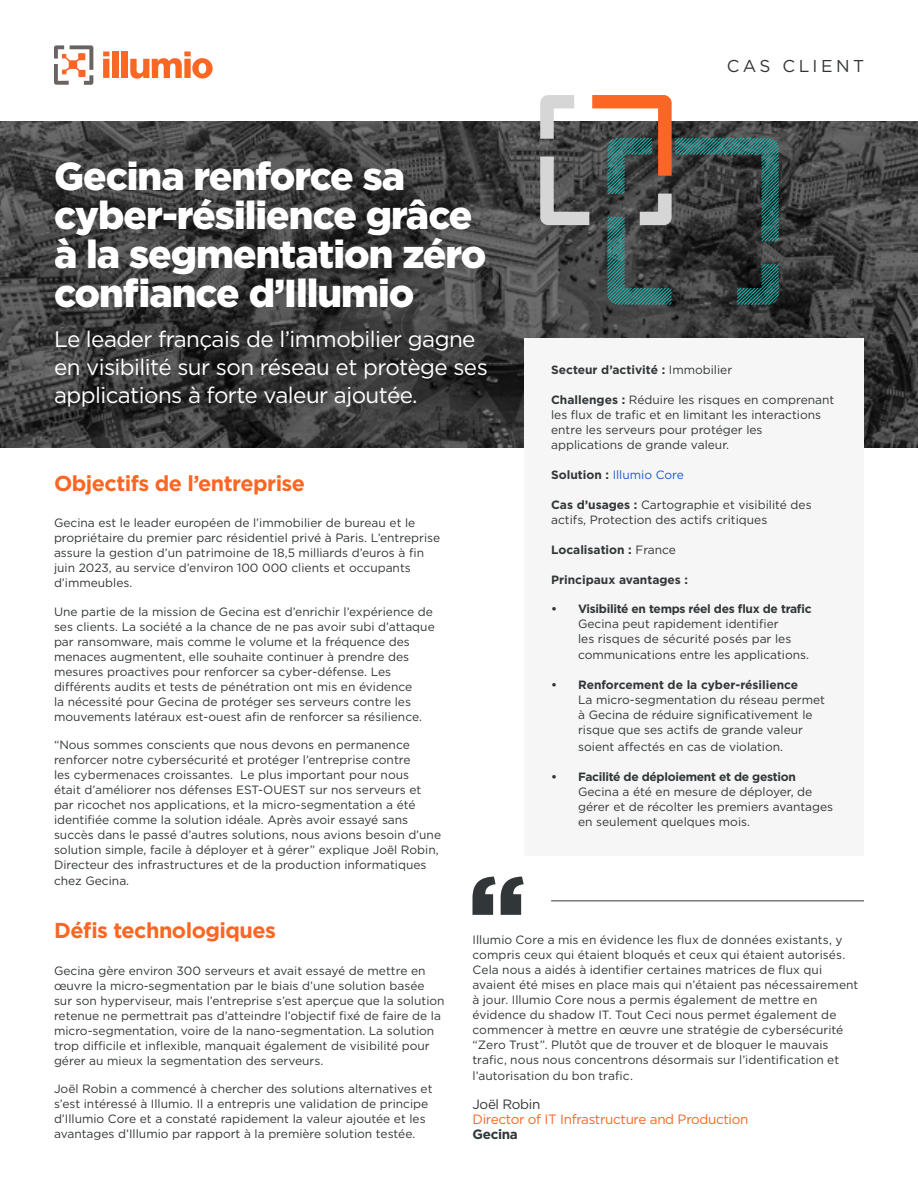
<style>
.page{position:relative;width:918px;height:1188px;background:#fff}
.page>*{position:absolute;margin:0;border:0;box-sizing:border-box;transform-origin:0 0}
.t1{font:900 39px/39px "Gotham";letter-spacing:-.025em;color:#fff}
.t2{font:22.35px/28px "Gotham";letter-spacing:-.025em;color:#fff}
.t3{font:700 21.6px "Gotham";letter-spacing:-.025em;color:#fa6624}
.t4{font:17.1px "Gotham";letter-spacing:.2em;color:#313638}
.t5{font:13.5px "Gotham";letter-spacing:-.025em;color:#fa6624}
.t6{font:13.5px "Gotham";letter-spacing:-.025em;color:#313638}
.t7{font:700 13.5px "Gotham";letter-spacing:-.025em;color:#313638}
.t8{font:12px/15px "Gotham";color:#313638}
.t9{font:700 12px "Gotham";letter-spacing:-.01em;color:#313638}
.t10{font:12px "Gotham";color:#1a59d1}
.s1{font-weight:400}
.s2{font-weight:700}
.s3{font-weight:700;color:#313638}
</style>
<div class="page">
<svg style="left:103px;top:52px;width:6px;height:26px"></svg>
<div style="left:112px;top:52px;width:7px;height:26px;background:#fa6624"></div>
<div style="left:121px;top:52px;width:7px;height:26px;background:#fa6624"></div>
<svg style="left:130px;top:52px;width:83px;height:27px"></svg>
<svg style="left:54px;top:45px;width:39px;height:40px"></svg>
<svg style="left:0;top:122px;width:918px;height:326px;background:#3d3d3d"></svg>
<div style="left:524px;top:338px;width:339px;height:518px;background:#f6f6f6"></div>
<svg style="left:540px;top:95px;width:239px;height:210px;background:#5c605d"></svg>
<hr style="left:551px;top:900px;width:313px;height:1px;background:#313638">
<svg style="left:472px;top:877px;width:52px;height:38px"></svg>
<h3 class="t4" style="left:727px;top:55px;width:139px">CAS CLIENT</h3>
<h1 class="t1" style="left:54px;top:156px;width:434px">Gecina renforce sa cyber-résilience grâce à la segmentation zéro confiance d’Illumio</h1>
<h2 class="t2" style="left:54px;top:325px;width:435px">Le leader français de l’immobilier gagne en visibilité sur son réseau et protège ses applications à forte valeur ajoutée.</h2>
<p class="t9" style="left:551px;top:362px;width:183px">Secteur d’activité : <span class="s1">Immobilier</span></p>
<p class="t8" style="left:551px;top:392px;width:285px"><span class="s2">Challenges :</span> Réduire les risques en comprenant les flux de trafic et en limitant les interactions entre les serveurs pour protéger les applications de grande valeur.</p>
<p class="t10" style="left:551px;top:467px;width:134px"><span class="s3">Solution :</span> Illumio Core</p>
<p class="t8" style="left:551px;top:497px;width:262px"><span class="s2">Cas d’usages :</span> Cartographie et visibilité des actifs, Protection des actifs critiques</p>
<p class="t9" style="left:551px;top:542px;width:126px">Localisation : <span class="s1">France</span></p>
<p class="t9" style="left:551px;top:572px;width:138px">Principaux avantages :</p>
<p class="t9" style="left:551px;top:601px;width:262px">• Visibilité en temps réel des flux de trafic</p>
<p class="t8" style="left:578px;top:616px;width:215px">Gecina peut rapidement identifier les risques de sécurité posés par les</p>
<p class="t8" style="left:578px;top:647px;width:233px">communications entre les applications.</p>
<p class="t9" style="left:551px;top:677px;width:249px">• Renforcement de la cyber-résilience</p>
<p class="t8" style="left:578px;top:692px;width:248px">La micro-segmentation du réseau permet à Gecina de réduire significativement le risque que ses actifs de grande valeur</p>
<p class="t8" style="left:578px;top:739px;width:206px">soient affectés en cas de violation.</p>
<p class="t9" style="left:551px;top:769px;width:246px">• Facilité de déploiement et de gestion</p>
<p class="t8" style="left:578px;top:784px;width:257px">Gecina a été en mesure de déployer, de gérer et de récolter les premiers avantages en seulement quelques mois.</p>
<h3 class="t3" style="left:54px;top:469px;width:253px">Objectifs de l’entreprise</h3>
<p class="t8" style="left:54px;top:515px;width:388px">Gecina est le leader européen de l’immobilier de bureau et le propriétaire du premier parc résidentiel privé à Paris. L’entreprise assure la gestion d’un patrimoine de 18,5 milliards d’euros à fin juin 2023, au service d’environ 100 000 clients et occupants d’immeubles.</p>
<p class="t8" style="left:54px;top:604px;width:382px">Une partie de la mission de Gecina est d’enrichir l’expérience de ses clients. La société a la chance de ne pas avoir subi d’attaque par ransomware, mais comme le volume et la fréquence des menaces augmentent, elle souhaite continuer à prendre des mesures proactives pour renforcer sa cyber-défense. Les différents audits et tests de pénétration ont mis en évidence<br>la nécessité pour Gecina de protéger ses serveurs contre les mouvements latéraux est-ouest afin de renforcer sa résilience.</p>
<p class="t8" style="left:54px;top:737px;width:389px">“Nous sommes conscients que nous devons en permanence renforcer notre cybersécurité et protéger l’entreprise contre<br>les cybermenaces croissantes. Le plus important pour nous<br>était d’améliorer nos défenses EST-OUEST sur nos serveurs et par ricochet nos applications, et la micro-segmentation a été identifiée comme la solution idéale. Après avoir essayé sans succès dans le passé d’autres solutions, nous avions besoin d’une solution simple, facile à déployer et à gérer” explique Joël Robin, Directeur des infrastructures et de la production informatiques chez Gecina.</p>
<h3 class="t3" style="left:54px;top:916px;width:224px">Défis technologiques</h3>
<p class="t8" style="left:54px;top:963px;width:392px">Gecina gère environ 300 serveurs et avait essayé de mettre en œuvre la micro-segmentation par le biais d’une solution basée sur son hyperviseur, mais l’entreprise s’est aperçue que la solution retenue ne permettrait pas d’atteindre l’objectif fixé de faire de la micro-segmentation, voire de la nano-segmentation. La solution trop difficile et inflexible, manquait également de visibilité pour gérer au mieux la segmentation des serveurs.</p>
<p class="t8" style="left:54px;top:1081px;width:380px">Joël Robin a commencé à chercher des solutions alternatives et s’est intéressé à Illumio. Il a entrepris une validation de principe d’Illumio Core et a constaté rapidement la valeur ajoutée et les avantages d’Illumio par rapport à la première solution testée.</p>
<p class="t8" style="left:472px;top:932px;width:387px">Illumio Core a mis en évidence les flux de données existants, y compris ceux qui étaient bloqués et ceux qui étaient autorisés.<br>Cela nous a aidés à identifier certaines matrices de flux qui avaient été mises en place mais qui n’étaient pas nécessairement à jour. Illumio Core nous a permis également de mettre en évidence du shadow IT. Tout Ceci nous permet également de commencer à mettre en œuvre une stratégie de cybersécurité “Zero Trust”. Plutôt que de trouver et de bloquer le mauvais trafic, nous nous concentrons désormais sur l’identification et</p>
<p class="t8" style="left:472px;top:1068px;width:162px">l’autorisation du bon trafic.</p>
<p class="t6" style="left:472px;top:1095px;width:69px">Joël Robin</p>
<p class="t5" style="left:472px;top:1110px;width:278px">Director of IT Infrastructure and Production</p>
<p class="t7" style="left:472px;top:1125px;width:47px">Gecina</p>
</div>
